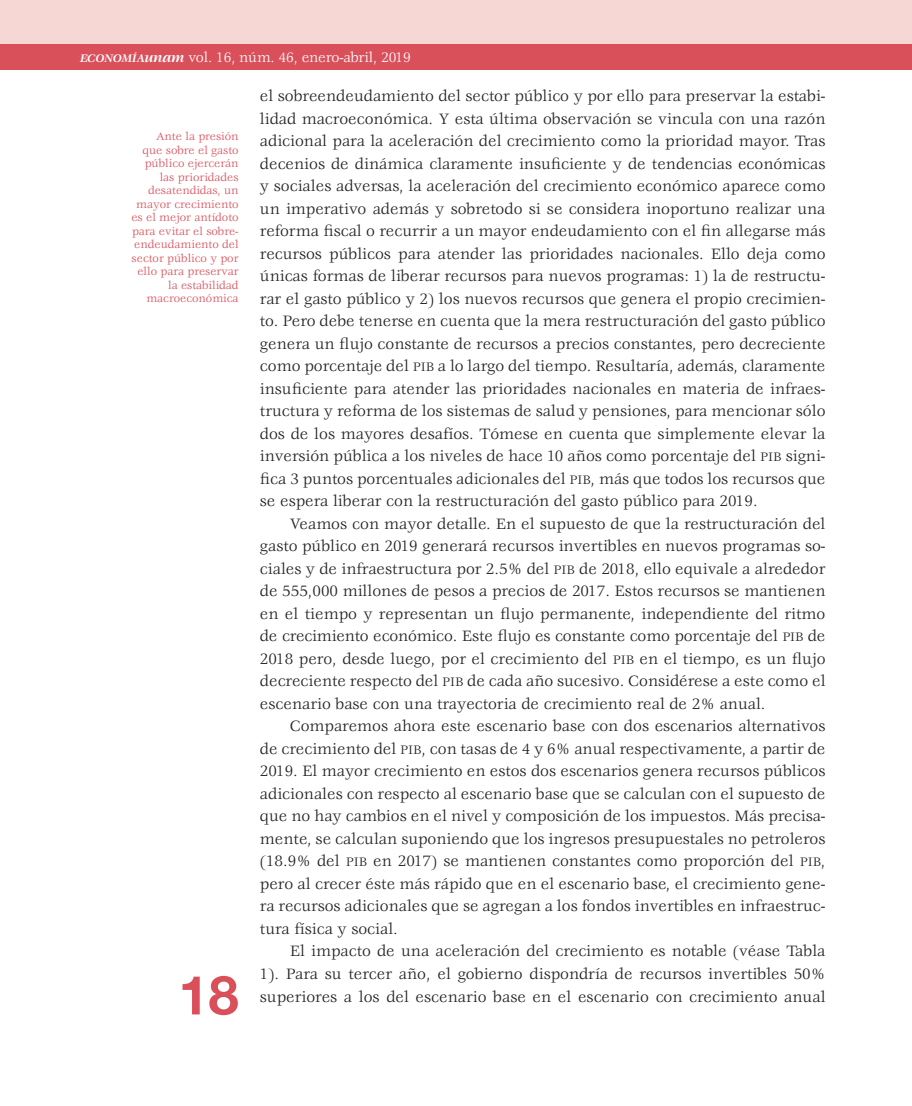
<style>
.page{position:relative;width:912px;height:1106px;background:#fff}
.page>*{position:absolute;margin:0;border:0;box-sizing:border-box;transform-origin:0 0}
.t1{font:700 54px "Helvetica Neue LT Std";color:#d9505b}
.t2{font:16.5px/22.5px "Veljovic";color:#231f20;text-align:justify}
.t3{font:15px "Veljovic";letter-spacing:-.01em;color:#fff}
.t4{font:12px/13.5px "Veljovic";color:#d9505b;text-align:right}
.s1{font-family:"Veljovic Bold Italic SC800";font-size:12px}
.s2{font-weight:700;font-style:italic}
.s3{font-size:13.5px}
</style>
<div class="page">
<div style="left:0;top:0;width:911px;height:49px;background:#f6d7d3"></div>
<div style="left:0;top:44px;width:911px;height:26px;background:#d9505b"></div>
<p class="t3" style="left:80px;top:49px;width:332px"><span class="s1">ECONOMÍA</span><span class="s2">unam</span> vol. 16, núm. 46, enero-abril, 2019</p>
<p class="t2" style="left:260px;top:85px;width:567px">el sobreendeudamiento del sector público y por ello para preservar la estabi&shy;lidad macroeconómica. Y esta última observación se vincula con una razón adicional para la aceleración del crecimiento como la prioridad mayor. Tras decenios de dinámica claramente insuficiente y de tendencias económicas y sociales adversas, la aceleración del crecimiento económico aparece como un imperativo además y sobretodo si se considera inoportuno realizar una reforma fiscal o recurrir a un mayor endeudamiento con el fin allegarse más recursos públicos para atender las prioridades nacionales. Ello deja como únicas formas de liberar recursos para nuevos programas: 1) la de restructu&shy;rar el gasto público y 2) los nuevos recursos que genera el propio crecimien&shy;to. Pero debe tenerse en cuenta que la mera restructuración del gasto público genera un flujo constante de recursos a precios constantes, pero decreciente como porcentaje del <span class="s3">PIB</span> a lo largo del tiempo. Resultaría, además, claramente insuficiente para atender las prioridades nacionales en materia de infraes&shy;tructura y reforma de los sistemas de salud y pensiones, para mencionar sólo dos de los mayores desafíos. Tómese en cuenta que simplemente elevar la inversión pública a los niveles de hace 10 años como porcentaje del <span class="s3">PIB</span> signi&shy;fica 3 puntos porcentuales adicionales del <span class="s3">PIB</span>, más que todos los recursos que se espera liberar con la restructuración del gasto público para 2019.</p>
<p class="t2" style="left:260px;top:513px;width:567px;text-indent:30px">Veamos con mayor detalle. En el supuesto de que la restructuración del gasto público en 2019 generará recursos invertibles en nuevos programas so&shy;ciales y de infraestructura por 2.5% del <span class="s3">PIB</span> de 2018, ello equivale a alrededor de 555,000 millones de pesos a precios de 2017. Estos recursos se mantienen en el tiempo y representan un flujo permanente, independiente del ritmo de crecimiento económico. Este flujo es constante como porcentaje del <span class="s3">PIB</span> de 2018 pero, desde luego, por el crecimiento del <span class="s3">PIB</span> en el tiempo, es un flujo decreciente respecto del <span class="s3">PIB</span> de cada año sucesivo. Considérese a este como el escenario base con una trayectoria de crecimiento real de 2% anual.</p>
<p class="t2" style="left:260px;top:715px;width:567px;text-indent:30px">Comparemos ahora este escenario base con dos escenarios alternativos de crecimiento del <span class="s3">PIB</span>, con tasas de 4 y 6% anual respectivamente, a partir de 2019. El mayor crecimiento en estos dos escenarios genera recursos públicos adicionales con respecto al escenario base que se calculan con el supuesto de que no hay cambios en el nivel y composición de los impuestos. Más precisa&shy;mente, se calculan suponiendo que los ingresos presupuestales no petroleros (18.9% del <span class="s3">PIB</span> en 2017) se mantienen constantes como proporción del <span class="s3">PIB</span>, pero al crecer éste más rápido que en el escenario base, el crecimiento gene&shy;ra recursos adicionales que se agregan a los fondos invertibles en infraestruc&shy;tura física y social.</p>
<p class="t2" style="left:260px;top:940px;width:567px;text-indent:30px">El impacto de una aceleración del crecimiento es notable (véase Tabla 1). Para su tercer año, el gobierno dispondría de recursos invertibles 50% superiores a los del escenario base en el escenario con crecimiento anual</p>
<p class="t4" style="left:131px;top:130px;width:109px">Ante la presión<br>que sobre el gasto público ejercerán las prioridades desatendidas, un mayor crecimiento es el mejor antídoto para evitar el sobre&shy;endeudamiento del sector público y por ello para preservar la estabilidad macroeconómica</p>
<h1 class="t1" style="left:178px;top:961px;width:62px">18</h1>
</div>
